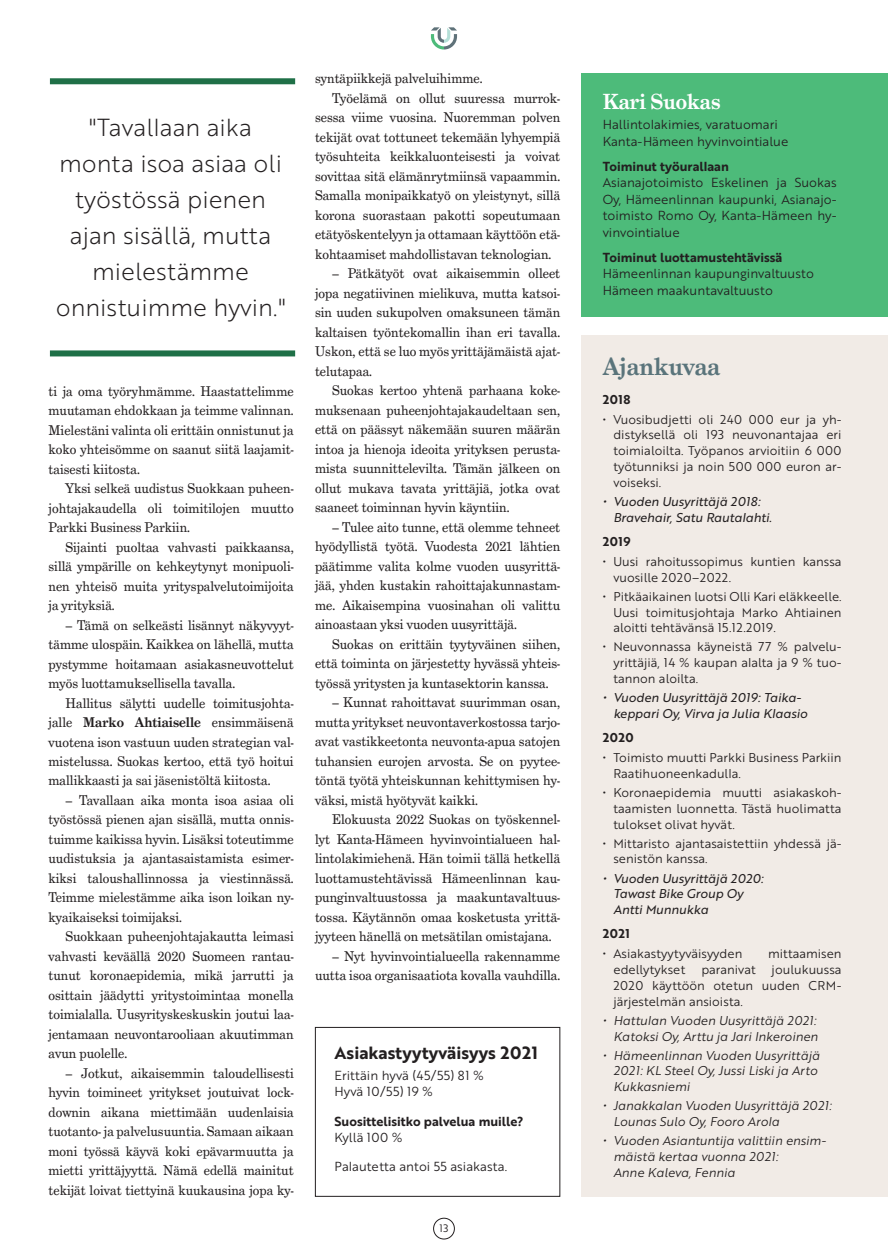
<style>
.page{position:relative;width:888px;height:1258px;background:#fff}
.page>*{position:absolute;margin:0;border:0;box-sizing:border-box;transform-origin:0 0}
.t1{font:24px/36px "Brother 1816 Light";color:#231f20;text-align:center}
.t2{font:700 24px "Grad";color:#5a747b}
.t3{font:700 21px "Grad";color:#fff}
.t4{font:17.25px "Brother 1816 Bold";color:#231f20}
.t5{font:13.5px/19.5px "Grad";color:#231f20;text-align:justify}
.t6{font:12.75px/16.5px "Brother 1816 Book";color:#231f20}
.t7{font:12.75px "Brother 1816 Bold";color:#231f20}
.t8{font:12.45px/15.8px "Brother 1816 Book";color:#231f20;text-align:justify}
.t9{font:12.45px/15.8px "Brother 1816 Book Italic";color:#231f20}
.t10{font:12.45px/15.8px "Brother 1816 Regular Italic";color:#231f20}
.t11{font:12.45px "Brother 1816 Bold";letter-spacing:.04em;color:#231f20}
.t12{font:10.5px "Brother 1816 Book";color:#231f20}
.s1{font-weight:700}
</style>
<div class="page">
<div style="left:433px;top:1218px;width:22px;height:21px;border:1px solid #231f20;border-radius:50%"></div>
<div style="left:315px;top:1027px;width:245px;height:170px;border:1px solid #231f20"></div>
<div style="left:582px;top:336px;width:306px;height:861px;background:#f1ebe6"></div>
<div style="left:582px;top:73px;width:306px;height:243px;background:#4dbb7a"></div>
<div style="left:50px;top:78px;width:245px;height:6px;background:#1f7047"></div>
<div style="left:50px;top:350px;width:245px;height:6px;background:#1f7047"></div>
<svg style="left:431px;top:27px;width:26px;height:23px"></svg>
<h1 class="t1" style="left:56px;top:108px;width:231px">"Tavallaan aika monta isoa asiaa oli työstössä pienen ajan sisällä, mutta mielestämme onnistuimme hyvin."</h1>
<p class="t5" style="left:49px;top:381px;width:247px">ti ja oma työryhmämme. Haastattelimme muutaman ehdokkaan ja teimme valinnan.<br>Mielestäni valinta oli erittäin onnistunut ja koko yhteisömme on saanut siitä laajamit&shy;taisesti kiitosta.</p>
<p class="t5" style="left:49px;top:479px;width:247px;text-indent:17px">Yksi selkeä uudistus Suokkaan puheen&shy;johtajakaudella oli toimitilojen muutto Parkki Business Parkiin.</p>
<p class="t5" style="left:49px;top:537px;width:247px;text-indent:17px">Sijainti puoltaa vahvasti paikkaansa, sillä ympärille on kehkeytynyt monipuoli&shy;nen yhteisö muita yrityspalvelutoimijoita ja yrityksiä.</p>
<p class="t5" style="left:49px;top:615px;width:247px;text-indent:17px">– Tämä on selkeästi lisännyt näkyvyyt&shy;tämme ulospäin. Kaikkea on lähellä, mutta pystymme hoitamaan asiakasneuvottelut myös luottamuksellisella tavalla.</p>
<p class="t5" style="left:49px;top:693px;width:247px;text-indent:17px">Hallitus sälytti uudelle toimitusjohta&shy;jalle <span class="s1">Marko Ahtiaiselle</span> ensimmäisenä vuotena ison vastuun uuden strategian val&shy;mistelussa. Suokas kertoo, että työ hoitui mallikkaasti ja sai jäsenistöltä kiitosta.</p>
<p class="t5" style="left:49px;top:790px;width:247px;text-indent:17px">– Tavallaan aika monta isoa asiaa oli työstössä pienen ajan sisällä, mutta onnis&shy;tuimme kaikissa hyvin. Lisäksi toteutimme uudistuksia ja ajantasaistamista esimer&shy;kiksi taloushallinnossa ja viestinnässä.<br>Teimme mielestämme aika ison loikan ny&shy;kyaikaiseksi toimijaksi.</p>
<p class="t5" style="left:49px;top:927px;width:247px;text-indent:17px">Suokkaan puheenjohtajakautta leimasi vahvasti keväällä 2020 Suomeen rantau&shy;tunut koronaepidemia, mikä jarrutti ja osittain jäädytti yritystoimintaa monella toimialalla. Uusyrityskeskuskin joutui laa&shy;jentamaan neuvontarooliaan akuutimman avun puolelle.</p>
<p class="t5" style="left:49px;top:1063px;width:247px;text-indent:17px">– Jotkut, aikaisemmin taloudellisesti hyvin toimineet yritykset joutuivat lock&shy;downin aikana miettimään uudenlaisia tuotanto- ja palvelusuuntia. Samaan aikaan moni työssä käyvä koki epävarmuutta ja mietti yrittäjyyttä. Nämä edellä mainitut tekijät loivat tiettyinä kuukausina jopa ky-</p>
<p class="t5" style="left:315px;top:69px;width:169px">syntäpiikkejä palveluihimme.</p>
<p class="t5" style="left:332px;top:88px;width:230px">Työelämä on ollut suuressa murrok-</p>
<p class="t5" style="left:315px;top:108px;width:247px">sessa viime vuosina. Nuoremman polven</p>
<p class="t5" style="left:315px;top:127px;width:247px">tekijät ovat tottuneet tekemään lyhyempiä</p>
<p class="t5" style="left:315px;top:147px;width:247px">työsuhteita keikkaluonteisesti ja voivat</p>
<p class="t5" style="left:315px;top:166px;width:247px">sovittaa sitä elämänrytmiinsä vapaammin.</p>
<p class="t5" style="left:315px;top:186px;width:247px">Samalla monipaikkatyö on yleistynyt, sillä</p>
<p class="t5" style="left:315px;top:205px;width:247px">korona suorastaan pakotti sopeutumaan</p>
<p class="t5" style="left:315px;top:225px;width:247px">etätyöskentelyyn ja ottamaan käyttöön etä-</p>
<p class="t5" style="left:315px;top:244px;width:238px">kohtaamiset mahdollistavan teknologian.</p>
<p class="t5" style="left:315px;top:264px;width:247px;text-indent:17px">– Pätkätyöt ovat aikaisemmin olleet jopa negatiivinen mielikuva, mutta katsoi&shy;sin uuden sukupolven omaksuneen tämän kaltaisen työntekomallin ihan eri tavalla.<br>Uskon, että se luo myös yrittäjämäistä ajat&shy;telutapaa.</p>
<p class="t5" style="left:315px;top:381px;width:247px;text-indent:17px">Suokas kertoo yhtenä parhaana koke&shy;muksenaan puheenjohtajakaudeltaan sen, että on päässyt näkemään suuren määrän intoa ja hienoja ideoita yrityksen perusta&shy;mista suunnittelevilta. Tämän jälkeen on ollut mukava tavata yrittäjiä, jotka ovat saaneet toiminnan hyvin käyntiin.</p>
<p class="t5" style="left:315px;top:517px;width:247px;text-indent:17px">– Tulee aito tunne, että olemme tehneet hyödyllistä työtä. Vuodesta 2021 lähtien päätimme valita kolme vuoden uusyrittä&shy;jää, yhden kustakin rahoittajakunnastam&shy;me. Aikaisempina vuosinahan oli valittu ainoastaan yksi vuoden uusyrittäjä.</p>
<p class="t5" style="left:315px;top:634px;width:247px;text-indent:17px">Suokas on erittäin tyytyväinen siihen, että toiminta on järjestetty hyvässä yhteis&shy;työssä yritysten ja kuntasektorin kanssa.</p>
<p class="t5" style="left:315px;top:693px;width:247px;text-indent:17px">– Kunnat rahoittavat suurimman osan, mutta yritykset neuvontaverkostossa tarjo&shy;avat vastikkeetonta neuvonta-apua satojen tuhansien eurojen arvosta. Se on pyytee&shy;töntä työtä yhteiskunnan kehittymisen hy&shy;väksi, mistä hyötyvät kaikki.</p>
<p class="t5" style="left:315px;top:810px;width:247px;text-indent:17px">Elokuusta 2022 Suokas on työskennel&shy;lyt Kanta-Hämeen hyvinvointialueen hal&shy;lintolakimiehenä. Hän toimii tällä hetkellä luottamustehtävissä Hämeenlinnan kau&shy;punginvaltuustossa ja maakuntavaltuus&shy;tossa. Käytännön omaa kosketusta yrittä&shy;jyyteen hänellä on metsätilan omistajana.</p>
<p class="t5" style="left:315px;top:946px;width:247px;text-align:right">– Nyt hyvinvointialueella rakennamme uutta isoa organisaatiota kovalla vauhdilla.</p>
<p class="t4" style="left:335px;top:1040px;width:205px">Asiakastyytyväisyys 2021</p>
<p class="t6" style="left:335px;top:1066px;width:151px">Erittäin hyvä (45/55) 81 %<br>Hyvä 10/55) 19 %</p>
<p class="t7" style="left:335px;top:1111px;width:190px">Suosittelisitko palvelua muille?</p>
<p class="t6" style="left:335px;top:1129px;width:70px">Kyllä 100 %</p>
<p class="t6" style="left:335px;top:1158px;width:174px">Palautetta antoi 55 asiakasta.</p>
<p class="t12" style="left:440px;top:1221px;width:10px">13</p>
<h2 class="t3" style="left:603px;top:88px;width:119px">Kari Suokas</h2>
<p class="t6" style="left:603px;top:116px;width:187px">Hallintolakimies, varatuomari<br>Kanta-Hämeen hyvinvointialue</p>
<p class="t7" style="left:603px;top:157px;width:128px">Toiminut työurallaan</p>
<p class="t6" style="left:603px;top:174px;width:235px;text-align:justify">Asianajotoimisto Eskelinen ja Suokas Oy, Hämeenlinnan kaupunki, Asianajo&shy;toimisto Romo Oy, Kanta-Hämeen hy&shy;vinvointialue</p>
<p class="t7" style="left:603px;top:248px;width:181px">Toiminut luottamustehtävissä</p>
<p class="t6" style="left:603px;top:265px;width:213px">Hämeenlinnan kaupunginvaltuusto<br>Hämeen maakuntavaltuusto</p>
<h1 class="t2" style="left:603px;top:352px;width:119px">Ajankuvaa</h1>
<p class="t11" style="left:603px;top:390px;width:29px">2018</p>
<p class="t8" style="left:613px;top:411px;width:230px;text-indent:-11px">• Vuosibudjetti oli 240 000 eur ja yh&shy;distyksellä oli 193 neuvonantajaa eri toimialoilta. Työpanos arvioitiin 6 000 työtunniksi ja noin 500 000 euron ar&shy;voiseksi.</p>
<p class="t10" style="left:613px;top:493px;width:160px;text-indent:-11px">• Vuoden Uusyrittäjä 2018:<br>Bravehair, Satu Rautalahti.</p>
<p class="t11" style="left:603px;top:532px;width:29px">2019</p>
<p class="t8" style="left:613px;top:553px;width:230px;text-indent:-11px">• Uusi rahoitussopimus kuntien kanssa vuosille 2020–2022.</p>
<p class="t8" style="left:613px;top:588px;width:230px;text-indent:-11px">• Pitkäaikainen luotsi Olli Kari eläkkeelle.<br>Uusi toimitusjohtaja Marko Ahtiainen aloitti tehtävänsä 15.12.2019.</p>
<p class="t8" style="left:613px;top:639px;width:230px;text-indent:-11px">• Neuvonnassa käyneistä 77 % palvelu&shy;yrittäjiä, 14 % kaupan alalta ja 9 % tuo&shy;tannon aloilta.</p>
<p class="t10" style="left:613px;top:689px;width:196px;text-indent:-11px">• Vuoden Uusyrittäjä 2019: Taika&shy;keppari Oy, Virva ja Julia Klaasio</p>
<p class="t11" style="left:603px;top:728px;width:32px">2020</p>
<p class="t8" style="left:613px;top:749px;width:230px;text-indent:-11px">• Toimisto muutti Parkki Business Parkiin<br>Raatihuoneenkadulla.</p>
<p class="t8" style="left:613px;top:784px;width:230px;text-indent:-11px">• Koronaepidemia muutti asiakaskoh&shy;taamisten luonnetta. Tästä huolimatta tulokset olivat hyvät.</p>
<p class="t8" style="left:613px;top:835px;width:230px;text-indent:-11px">• Mittaristo ajantasaistettiin yhdessä jä&shy;senistön kanssa.</p>
<p class="t10" style="left:613px;top:870px;width:152px;text-indent:-11px">• Vuoden Uusyrittäjä 2020:<br>Tawast Bike Group Oy<br>Antti Munnukka</p>
<p class="t11" style="left:603px;top:924px;width:29px">2021</p>
<p class="t8" style="left:603px;top:945px;width:141px">• Asiakastyytyväisyyden</p>
<p class="t8" style="left:768px;top:945px;width:75px">mittaamisen</p>
<p class="t8" style="left:613px;top:961px;width:74px">edellytykset</p>
<p class="t8" style="left:701px;top:961px;width:56px">paranivat</p>
<p class="t8" style="left:613px;top:961px;width:230px;text-indent:158px">joulukuussa 2020 käyttöön otetun uuden CRM&shy;järjestelmän ansioista.</p>
<p class="t9" style="left:603px;top:1012px;width:217px;text-align:right">• Hattulan Vuoden Uusyrittäjä 2021:<br>Katoksi Oy, Arttu ja Jari Inkeroinen</p>
<p class="t9" style="left:613px;top:1047px;width:208px;text-indent:-11px">• Hämeenlinnan Vuoden Uusyrittäjä<br>2021: KL Steel Oy, Jussi Liski ja Arto<br>Kukkasniemi</p>
<p class="t9" style="left:613px;top:1097px;width:220px;text-indent:-11px">• Janakkalan Vuoden Uusyrittäjä 2021:<br>Lounas Sulo Oy, Fooro Arola</p>
<p class="t9" style="left:613px;top:1132px;width:214px;text-indent:-11px">• Vuoden Asiantuntija valittiin ensim&shy;mäistä kertaa vuonna 2021:<br>Anne Kaleva, Fennia</p>
</div>
